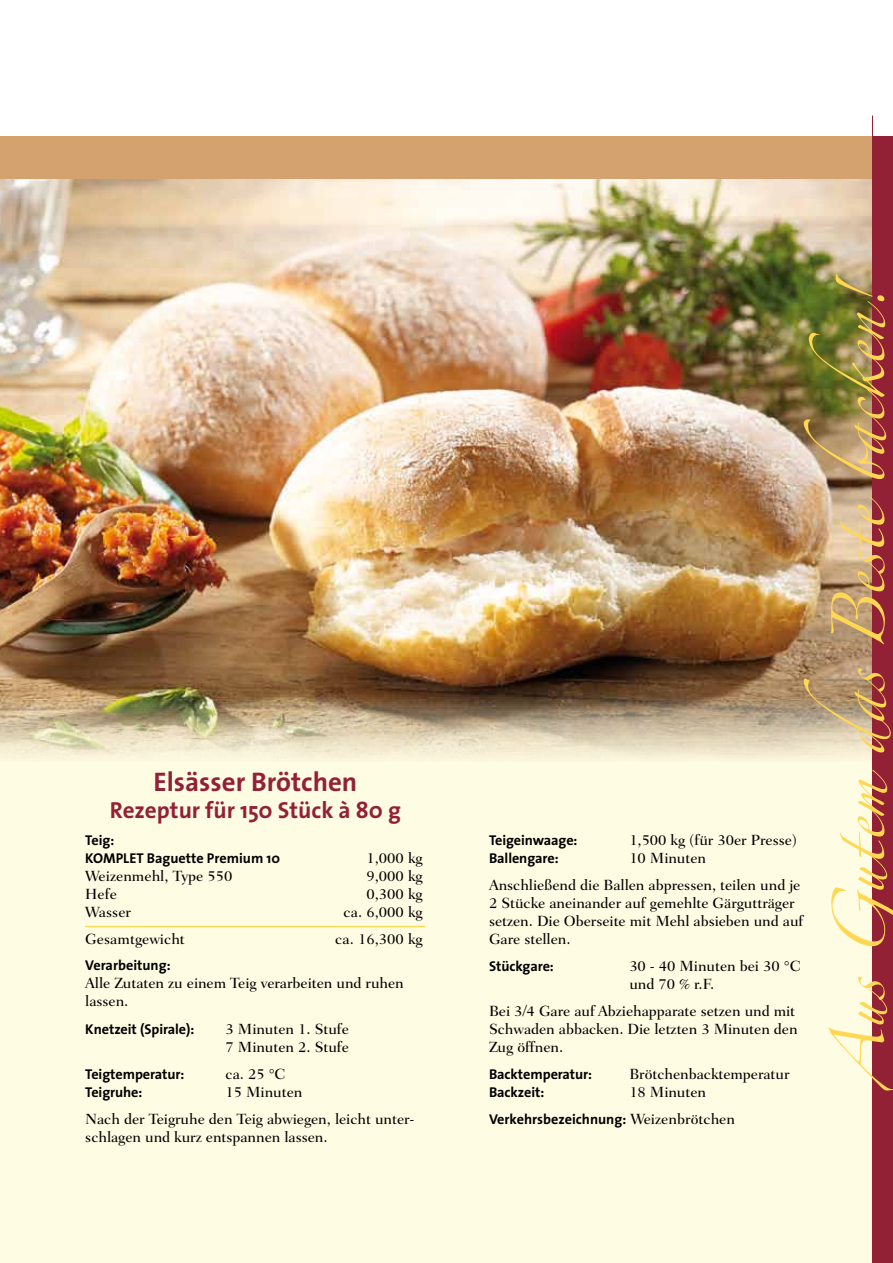
<style>
.page{position:relative;width:893px;height:1263px;background:#fff}
.page>*{position:absolute;margin:0;border:0;box-sizing:border-box;transform-origin:0 0}
.t1{font:700 27px "The Sans";color:#932136}
.t2{font:700 23.25px "The Sans";color:#932136}
.t3{font:500 15px/18px "Fairfield LH";letter-spacing:-.005em;color:#000}
.t4{font:700 14.25px/18px "The Sans";letter-spacing:-.005em;color:#000}
.s1{font-family:"Fairfield LH";font-weight:500;font-size:15px}
</style>
<div class="page">
<div style="left:0;top:170px;width:893px;height:1093px;background:#fffce4"></div>
<img style="left:0;top:179px;width:872px;height:580px">
<div style="left:0;top:136px;width:893px;height:43px;background:#d3a26e"></div>
<div style="left:872px;top:136px;width:21px;height:1127px;background:#932136"></div>
<hr style="left:85px;top:926px;width:340px;height:1px;background:#ffd853">
<svg style="left:828px;top:976px;width:65px;height:114px"></svg>
<svg style="left:831px;top:770px;width:62px;height:176px"></svg>
<svg style="left:804px;top:668px;width:87px;height:84px"></svg>
<svg style="left:830px;top:496px;width:55px;height:148px"></svg>
<img style="left:804px;top:274px;width:82px;height:205px">
<svg style="left:872px;top:116px;width:1px;height:20px"></svg>
<h1 class="t1" style="left:153px;top:760px;width:205px">Elsässer Brötchen</h1>
<h2 class="t2" style="left:110px;top:791px;width:292px">Rezeptur für 150 Stück à 80 g</h2>
<p class="t4" style="left:85px;top:831px;width:196px">Teig:<br>KOMPLET Baguette Premium 10</p>
<p class="t3" style="left:366px;top:849px;width:58px">1,000 kg</p>
<p class="t3" style="left:85px;top:867px;width:149px">Weizenmehl, Type 550</p>
<p class="t3" style="left:366px;top:867px;width:58px">9,000 kg</p>
<p class="t3" style="left:85px;top:885px;width:33px">Hefe</p>
<p class="t3" style="left:366px;top:885px;width:58px">0,300 kg</p>
<p class="t3" style="left:85px;top:903px;width:47px">Wasser</p>
<p class="t3" style="left:344px;top:903px;width:81px">ca. 6,000 kg</p>
<p class="t3" style="left:85px;top:930px;width:101px">Gesamtgewicht</p>
<p class="t3" style="left:335px;top:930px;width:89px">ca. 16,300 kg</p>
<p class="t4" style="left:85px;top:956px;width:87px">Verarbeitung:</p>
<p class="t3" style="left:85px;top:974px;width:320px">Alle Zutaten zu einem Teig verarbeiten und ruhen lassen.</p>
<p class="t4" style="left:85px;top:1019px;width:111px">Knetzeit (Spirale):</p>
<p class="t3" style="left:226px;top:1019px;width:125px">3 Minuten 1. Stufe<br>7 Minuten 2. Stufe</p>
<p class="t4" style="left:85px;top:1064px;width:100px">Teigtemperatur:</p>
<p class="t3" style="left:226px;top:1064px;width:62px">ca. 25 °C</p>
<p class="t4" style="left:85px;top:1082px;width:59px">Teigruhe:</p>
<p class="t3" style="left:85px;top:1078px;width:331px;line-height:27px;text-indent:140px">15 Minuten<br>Nach der Teigruhe den Teig abwiegen, leicht unter-</p>
<p class="t3" style="left:85px;top:1127px;width:244px">schlagen und kurz entspannen lassen.</p>
<p class="t4" style="left:489px;top:831px;width:90px">Teigeinwaage:</p>
<p class="t3" style="left:629px;top:831px;width:169px">1,500 kg (für 30er Presse)</p>
<p class="t4" style="left:489px;top:849px;width:71px">Ballengare:</p>
<p class="t3" style="left:489px;top:845px;width:313px;line-height:27px;text-indent:140px">10 Minuten<br>Anschließend die Ballen abpressen, teilen und je</p>
<p class="t3" style="left:489px;top:894px;width:316px">2 Stücke aneinander auf gemehlte Gärgutträger setzen. Die Oberseite mit Mehl absieben und auf<br>Gare stellen.</p>
<p class="t4" style="left:489px;top:957px;width:66px">Stückgare:</p>
<p class="t3" style="left:629px;top:957px;width:173px">30 - 40 Minuten bei 30 °C und 70 % r.F.</p>
<p class="t3" style="left:489px;top:1002px;width:310px">Bei 3/4 Gare auf Abziehapparate setzen und mit<br>Schwaden abbacken. Die letzten 3 Minuten den<br>Zug öffnen.</p>
<p class="t4" style="left:489px;top:1065px;width:105px">Backtemperatur:</p>
<p class="t3" style="left:629px;top:1065px;width:162px">Brötchenbacktemperatur</p>
<p class="t4" style="left:489px;top:1083px;width:57px">Backzeit:</p>
<p class="t3" style="left:629px;top:1083px;width:78px">18 Minuten</p>
<p class="t4" style="left:489px;top:1110px;width:248px">Verkehrsbezeichnung: <span class="s1">Weizenbrötchen</span></p>
</div>
